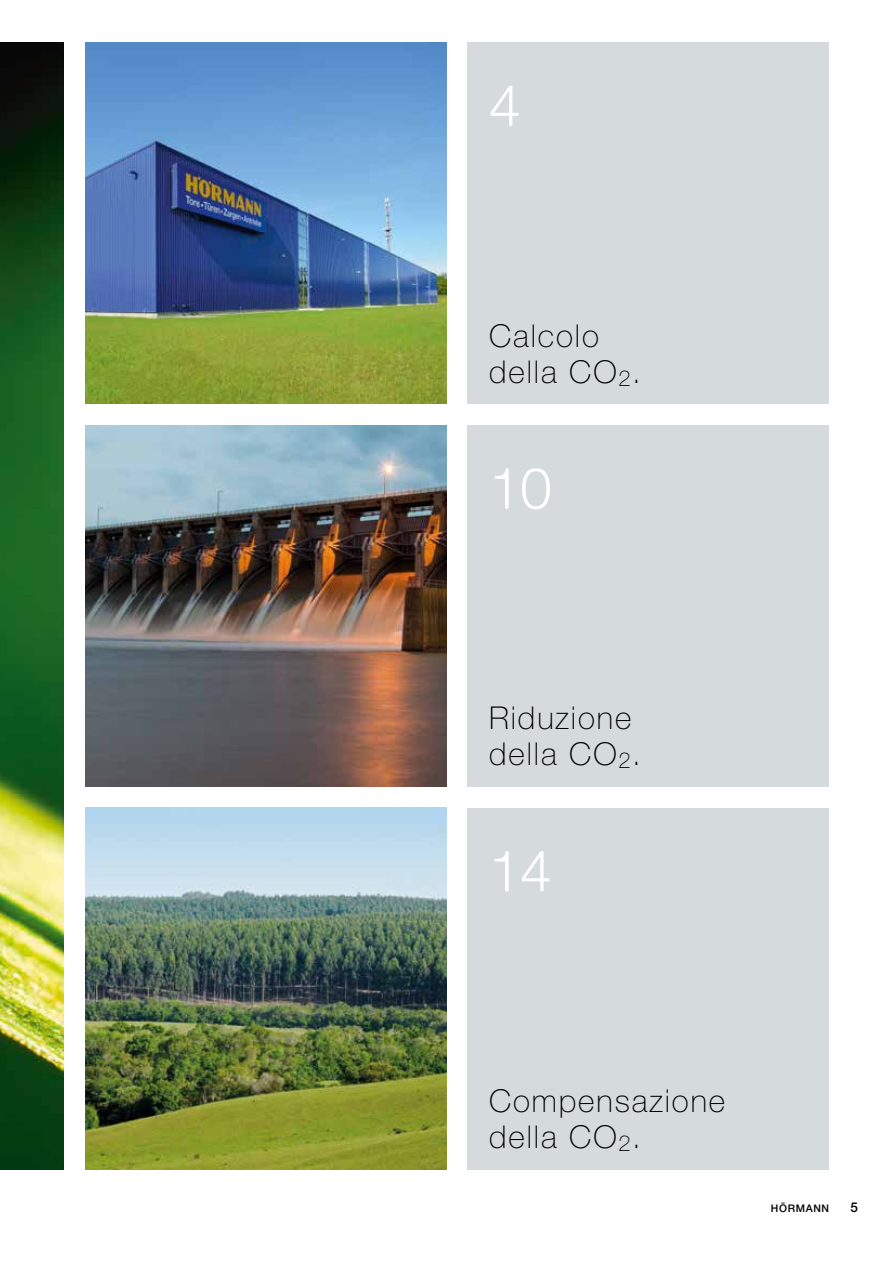
<style>
.page{position:relative;width:893px;height:1263px;background:#fff}
.page>*{position:absolute;margin:0;border:0;box-sizing:border-box;transform-origin:0 0}
.t1{font:300 57px "Hoermann Helvetica Neue";color:#fff}
.t2{font:100 31.5px/36px "Hoermann Helvetica Neue";letter-spacing:.06em;color:#000}
.t3{font:500 13.5px "Hoermann Helvetica Neue";color:#000}
.t4{font:500 10.5px "Hoermann Helvetica Neue";letter-spacing:.06em;color:#000}
</style>
<div class="page">
<img style="left:0;top:43px;width:64px;height:1126px">
<img style="left:85px;top:43px;width:361px;height:361px">
<img style="left:85px;top:425px;width:361px;height:362px">
<img style="left:85px;top:808px;width:361px;height:361px">
<div style="left:468px;top:808px;width:361px;height:361px;background:#d5dadd"></div>
<div style="left:468px;top:43px;width:361px;height:361px;background:#d5dadd"></div>
<div style="left:468px;top:425px;width:361px;height:362px;background:#d5dadd"></div>
<h1 class="t1" style="left:489px;top:65px;width:33px">4</h1>
<p class="t2" style="left:489px;top:315px;width:153px">Calcolo della CO<sub>2</sub>.</p>
<h1 class="t1" style="left:489px;top:448px;width:64px">10</h1>
<p class="t2" style="left:489px;top:698px;width:153px">Riduzione della CO<sub>2</sub>.</p>
<h1 class="t1" style="left:489px;top:831px;width:64px">14</h1>
<p class="t2" style="left:489px;top:1081px;width:238px">Compensazione della CO<sub>2</sub>.</p>
<p class="t4" style="left:771px;top:1201px;width:60px">HÖRMANN</p>
<p class="t3" style="left:850px;top:1198px;width:9px">5</p>
</div>
